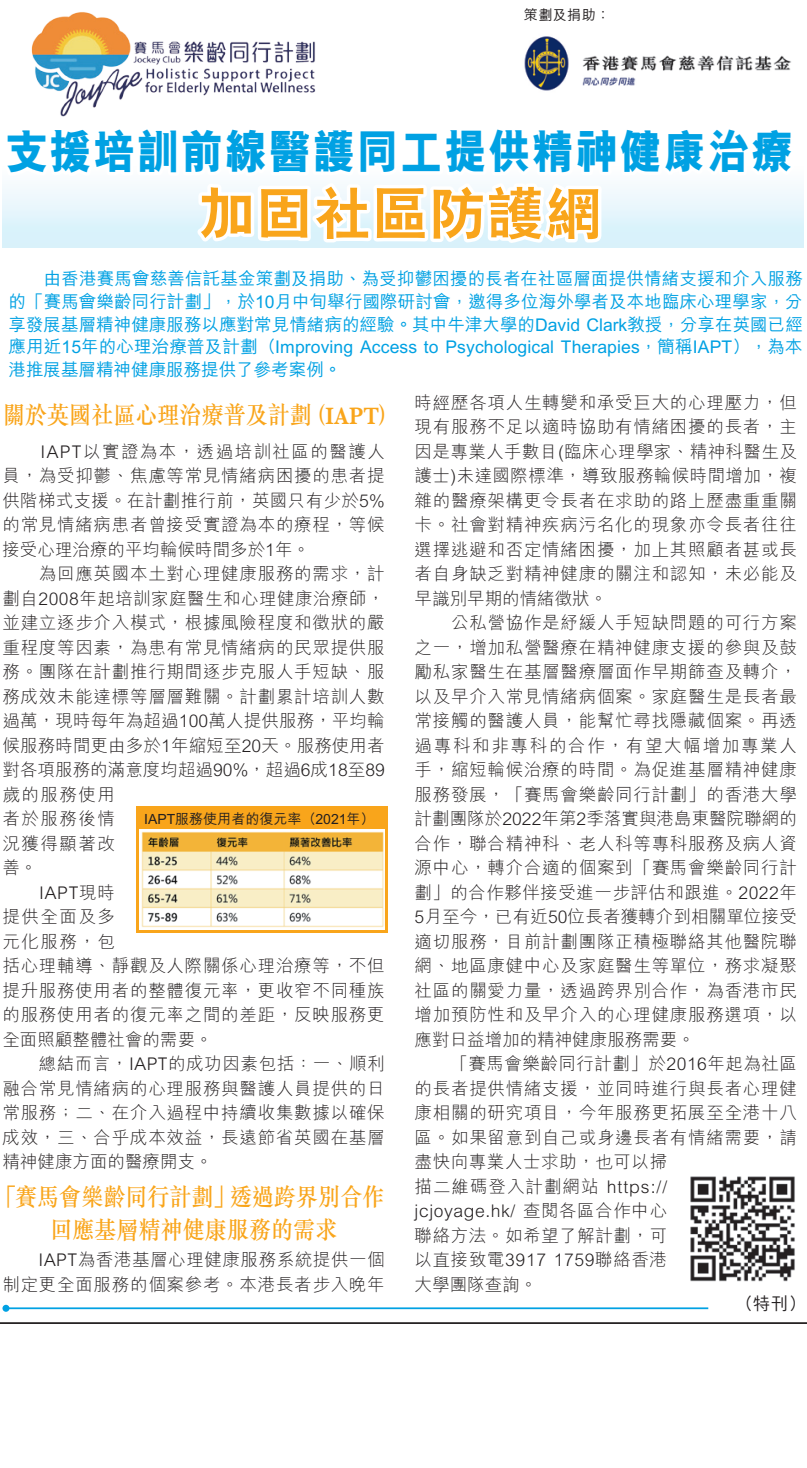
<style>
.page{position:relative;width:807px;height:1468px;background:#fff}
.page>*{position:absolute;margin:0;border:0;box-sizing:border-box;transform-origin:0 0}
.t1{font:56px "C Hei 2 Xbold HKSCS";letter-spacing:.03em;color:#f9a51b}
.t2{font:47.25px "M Hei Xbold HKSCS";letter-spacing:.03em;color:#00a1e3;scale:.9 1}
.t3{font:24.5px/32.6px "M Sung Medium HKSCS";color:#f9a51b;text-align:center;scale:.9 1}
.t4{font:17.5px/24.5px "M Hei Light HKSCS";letter-spacing:.04em;color:#231f20;text-align:justify}
.t5{font:17.5px/22.8px "M Hei Medium HKSCS";letter-spacing:.005em;color:#00a1e3;text-align:justify}
.t6{font:17.5px "M Hei Light HKSCS";color:#231f20}
.t7{font:17.5px "M Hei Light HKSCS";letter-spacing:.005em;color:#231f20}
.t8{font:17.5px "M Hei Medium HKSCS";color:#231f20}
.t9{font:14px "M Hei Medium HKSCS";color:#231f20}
</style>
<div class="page">
<hr style="left:0;top:1322px;width:806px;height:1px;background:#231f20">
<svg style="left:2px;top:186px;width:802px;height:62px"></svg>
<img style="left:31px;top:12px;width:285px;height:105px">
<img style="left:524px;top:36px;width:267px;height:55px">
<img style="left:690px;top:1176px;width:105px;height:106px">
<hr style="left:6px;top:1307px;width:702px;height:2px;background:#00a1e3">
<svg style="left:2px;top:1304px;width:7px;height:7px"></svg>
<div style="left:136px;top:805px;width:251px;height:127px;background:#f9a51b"></div>
<img style="left:139px;top:829px;width:245px;height:100px">
<p class="t9" style="left:523px;top:5px;width:88px">策劃及捐助：</p>
<h2 class="t2" style="left:6px;top:120px;width:876px">支援培訓前線醫護同工提供精神健康治療</h2>
<h1 class="t1" style="left:198px;top:176px;width:404px">加固社區防護網</h1>
<p class="t5" style="left:9px;top:266px;width:795px;text-indent:35px">由香港賽馬會慈善信託基金策劃及捐助、為受抑鬱困擾的長者在社區層面提供情緒支援和介入服務的「賽馬會樂齡同行計劃」，於10月中旬舉行國際研討會，邀得多位海外學者及本地臨床心理學家，分享發展基層精神健康服務以應對常見情緒病的經驗。其中牛津大學的David Clark教授，分享在英國已經應用近15年的心理治療普及計劃（Improving Access to Psychological Therapies，簡稱IAPT），為本港推展基層精神健康服務提供了參考案例。</p>
<h3 class="t3" style="left:3px;top:397px;width:440px">關於英國社區心理治療普及計劃（IAPT）</h3>
<p class="t4" style="left:2px;top:438px;width:384px;text-indent:38px">IAPT以實證為本，透過培訓社區的醫護人員，為受抑鬱、焦慮等常見情緒病困擾的患者提供階梯式支援。在計劃推行前，英國只有少於5%的常見情緒病患者曾接受實證為本的療程，等候接受心理治療的平均輪候時間多於1年。</p>
<p class="t4" style="left:39px;top:561px;width:347px">為回應英國本土對心理健康服務的需求，計</p>
<p class="t4" style="left:2px;top:585px;width:383px">劃自2008年起培訓家庭醫生和心理健康治療師，</p>
<p class="t4" style="left:2px;top:610px;width:383px">並建立逐步介入模式，根據風險程度和徵狀的嚴</p>
<p class="t4" style="left:2px;top:634px;width:383px">重程度等因素，為患有常見情緒病的民眾提供服</p>
<p class="t4" style="left:2px;top:659px;width:383px">務。團隊在計劃推行期間逐步克服人手短缺、服</p>
<p class="t4" style="left:2px;top:683px;width:383px">務成效未能達標等層層難關。計劃累計培訓人數</p>
<p class="t7" style="left:2px;top:708px;width:383px">過萬，現時每年為超過100萬人提供服務，平均輪</p>
<p class="t7" style="left:2px;top:733px;width:383px">候服務時間更由多於1年縮短至20天。服務使用者</p>
<p class="t6" style="left:2px;top:757px;width:384px">對各項服務的滿意度均超過90%，超過6成18至89</p>
<p class="t4" style="left:2px;top:781px;width:114px">歲的服務使用</p>
<p class="t4" style="left:2px;top:806px;width:114px">者於服務後情</p>
<p class="t4" style="left:2px;top:830px;width:114px">況獲得顯著改</p>
<p class="t4" style="left:2px;top:855px;width:36px">善。</p>
<p class="t4" style="left:39px;top:879px;width:77px">IAPT現時</p>
<p class="t4" style="left:2px;top:904px;width:114px">提供全面及多</p>
<p class="t4" style="left:2px;top:928px;width:114px">元化服務，包</p>
<p class="t4" style="left:2px;top:953px;width:383px">括心理輔導、靜觀及人際關係心理治療等，不但</p>
<p class="t4" style="left:2px;top:977px;width:383px">提升服務使用者的整體復元率，更收窄不同種族</p>
<p class="t4" style="left:2px;top:1002px;width:383px">的服務使用者的復元率之間的差距，反映服務更</p>
<p class="t6" style="left:2px;top:1027px;width:211px">全面照顧整體社會的需要。</p>
<p class="t4" style="left:39px;top:1051px;width:347px">總結而言，IAPT的成功因素包括：一、順利</p>
<p class="t4" style="left:2px;top:1075px;width:383px">融合常見情緒病的心理服務與醫護人員提供的日</p>
<p class="t4" style="left:2px;top:1100px;width:383px">常服務；二、在介入過程中持續收集數據以確保</p>
<p class="t4" style="left:2px;top:1124px;width:383px">成效，三、合乎成本效益，長遠節省英國在基層</p>
<p class="t6" style="left:2px;top:1149px;width:211px">精神健康方面的醫療開支。</p>
<h3 class="t3" style="left:-6px;top:1179px;width:435px">「賽馬會樂齡同行計劃」透過跨界別合作回應基層精神健康服務的需求</h3>
<p class="t4" style="left:2px;top:1247px;width:383px;text-align:right">IAPT為香港基層心理健康服務系統提供一個<br>制定更全面服務的個案參考。本港長者步入晚年</p>
<p class="t9" style="left:144px;top:808px;width:232px">IAPT服務使用者的復元率（2021年）</p>
<p class="t4" style="left:414px;top:389px;width:383px">時經歷各項人生轉變和承受巨大的心理壓力，但現有服務不足以適時協助有情緒困擾的長者，主因是專業人手數目(臨床心理學家、精神科醫生及護士)未達國際標準，導致服務輪候時間增加，複雜的醫療架構更令長者在求助的路上歷盡重重關卡。社會對精神疾病污名化的現象亦令長者往往選擇逃避和否定情緒困擾，加上其照顧者甚或長者自身缺乏對精神健康的關注和認知，未必能及早識別早期的情緒徵狀。</p>
<p class="t4" style="left:414px;top:610px;width:383px;text-indent:36px">公私營協作是紓緩人手短缺問題的可行方案之一，增加私營醫療在精神健康支援的參與及鼓勵私家醫生在基層醫療層面作早期篩查及轉介，以及早介入常見情緒病個案。家庭醫生是長者最常接觸的醫護人員，能幫忙尋找隱藏個案。再透過專科和非專科的合作，有望大幅增加專業人手，縮短輪候治療的時間。為促進基層精神健康服務發展，「賽馬會樂齡同行計劃」的香港大學計劃團隊於2022年第2季落實與港島東醫院聯網的合作，聯合精神科、老人科等專科服務及病人資源中心，轉介合適的個案到「賽馬會樂齡同行計劃」的合作夥伴接受進一步評估和跟進。2022年5月至今，已有近50位長者獲轉介到相關單位接受適切服務，目前計劃團隊正積極聯絡其他醫院聯網、地區康健中心及家庭醫生等單位，務求凝聚社區的關愛力量，透過跨界別合作，為香港市民增加預防性和及早介入的心理健康服務選項，以應對日益增加的精神健康服務需要。</p>
<p class="t4" style="left:414px;top:1051px;width:383px;text-align:left;text-indent:36px">「賽馬會樂齡同行計劃」於2016年起為社區的長者提供情緒支援，並同時進行與長者心理健康相關的研究項目，今年服務更拓展至全港十八區。如果留意到自己或身邊長者有情緒需要，請盡快向專業人士求助，也可以掃<br>描二維碼登入計劃網站 https://<br>jcjoyage.hk/ 查閱各區合作中心<br>聯絡方法。如希望了解計劃，可<br>以直接致電3917 1759聯絡香港<br>大學團隊查詢。</p>
<p class="t8" style="left:734px;top:1290px;width:73px">（特刊）</p>
</div>
